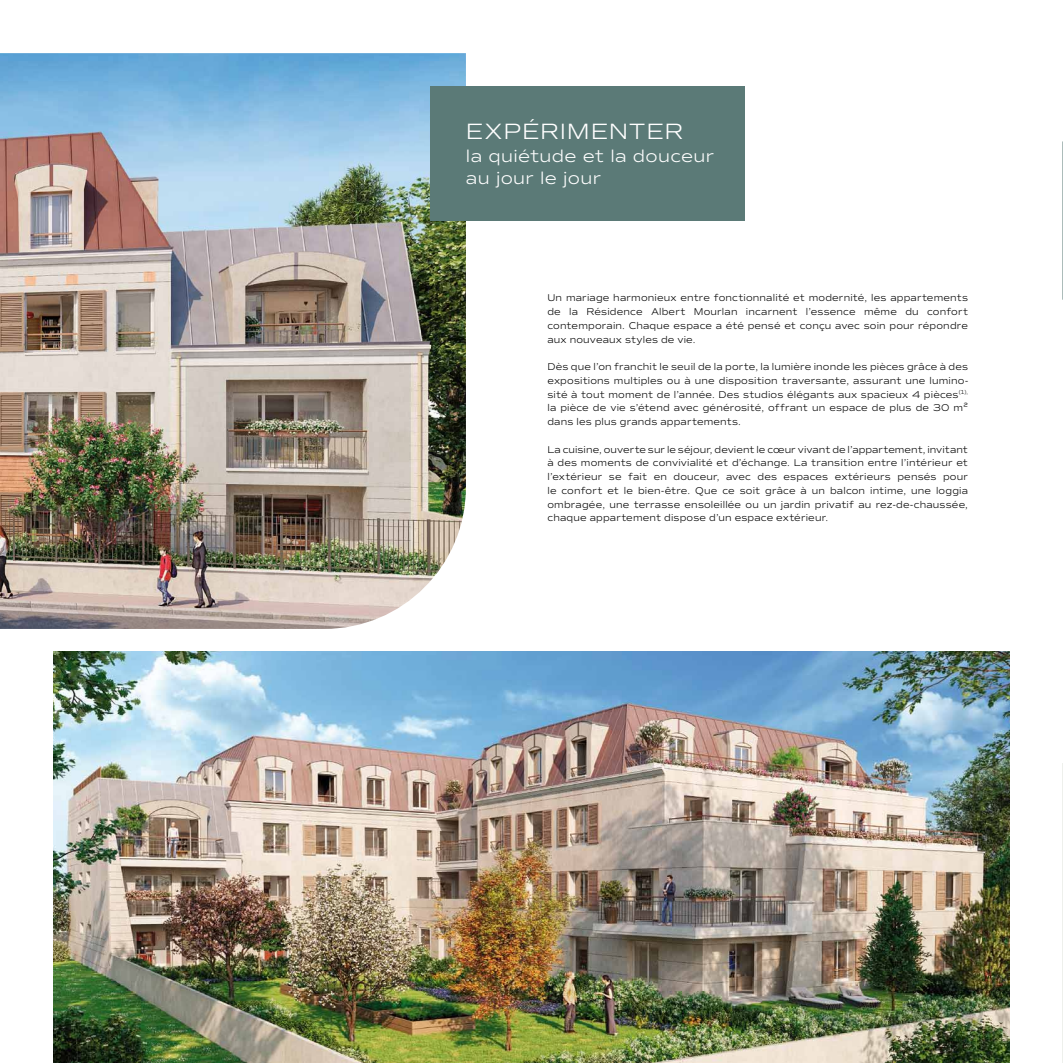
<style>
.page{position:relative;width:1063px;height:1063px;background:#fff}
.page>*{position:absolute;margin:0;border:0;box-sizing:border-box;transform-origin:0 0}
.t1{font:300 22.5px "Commuters Sans";letter-spacing:.03em;color:#fff;scale:1.05 1}
.t2{font:300 17.5px/22.5px "Commuters Sans";letter-spacing:.02em;color:#fff;scale:1.05 1}
.t3{font:300 10px/13.8px "Commuters Sans";letter-spacing:.02em;color:#000;text-align:justify}
</style>
<div class="page">
<img style="left:53px;top:652px;width:957px;height:411px">
<img style="left:0;top:53px;width:466px;height:576px">
<div style="left:431px;top:86px;width:314px;height:135px;background:#5b7a77"></div>
<h1 class="t1" style="left:466px;top:123px;width:209px">EXPÉRIMENTER</h1>
<h2 class="t2" style="left:466px;top:147px;width:238px">la quiétude et la douceur au jour le jour</h2>
<p class="t3" style="left:547px;top:292px;width:422px">Un mariage harmonieux entre fonctionnalité et modernité, les appartements de la Résidence Albert Mourlan incarnent l’essence même du confort contemporain. Chaque espace a été pensé et conçu avec soin pour répondre aux nouveaux styles de vie.</p>
<p class="t3" style="left:547px;top:361px;width:422px">Dès que l’on franchit le seuil de la porte, la lumière inonde les pièces grâce à des expositions multiples ou à une disposition traversante, assurant une lumino&shy;sité à tout moment de l’année. Des studios élégants aux spacieux 4 pièces<sup>(1), </sup>la pièce de vie s’étend avec générosité, offrant un espace de plus de 30 m² dans les plus grands appartements.</p>
<p class="t3" style="left:547px;top:443px;width:422px">La cuisine, ouverte sur le séjour, devient le cœur vivant de l’appartement, invitant à des moments de convivialité et d’échange. La transition entre l’intérieur et l’extérieur se fait en douceur, avec des espaces extérieurs pensés pour le confort et le bien-être. Que ce soit grâce à un balcon intime, une loggia ombragée, une terrasse ensoleillée ou un jardin privatif au rez-de-chaussée, chaque appartement dispose d’un espace extérieur.</p>
</div>
